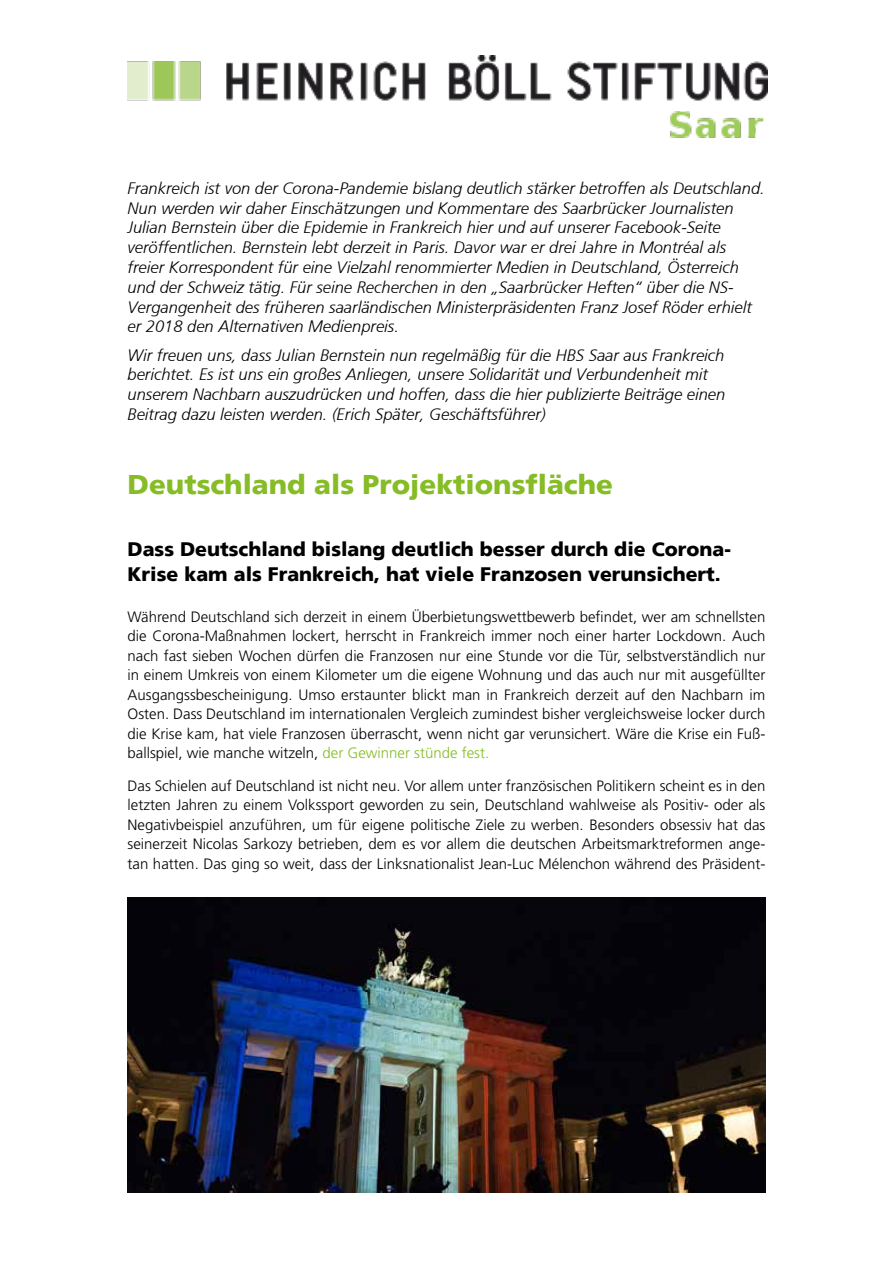
<style>
.page{position:relative;width:893px;height:1263px;background:#fff}
.page>*{position:absolute;margin:0;border:0;box-sizing:border-box;transform-origin:0 0}
.t1{font:900 27px "Frutiger";color:#86bc25}
.t2{font:900 19.5px/25.2px "Frutiger";color:#000}
.t3{font:italic 300 16.5px/19.8px "Frutiger";color:#000}
.t4{font:300 15px/19.5px "Frutiger LT Std";color:#000;text-align:justify}
.s1{color:#86bc25}
</style>
<div class="page">
<img style="left:128px;top:56px;width:639px;height:82px">
<img style="left:128px;top:897px;width:637px;height:295px">
<p class="t3" style="left:128px;top:178px;width:639px">Frankreich ist von der Corona-Pandemie bislang deutlich stärker betroffen als Deutschland.<br>Nun werden wir daher Einschätzungen und Kommentare des Saarbrücker Journalisten Julian Bernstein über die Epidemie in Frankreich hier und auf unserer Facebook-Seite veröffentlichen. Bernstein lebt derzeit in Paris. Davor war er drei Jahre in Montréal als freier Korrespondent für eine Vielzahl renommierter Medien in Deutschland, Österreich und der Schweiz tätig. Für seine Recherchen in den „Saarbrücker Heften“ über die NS-Vergangenheit des früheren saarländischen Ministerpräsidenten Franz Josef Röder erhielt er 2018 den Alternativen Medienpreis.</p>
<p class="t3" style="left:128px;top:345px;width:599px">Wir freuen uns, dass Julian Bernstein nun regelmäßig für die HBS Saar aus Frankreich berichtet. Es ist uns ein großes Anliegen, unsere Solidarität und Verbundenheit mit unserem Nachbarn auszudrücken und hoffen, dass die hier publizierte Beiträge einen Beitrag dazu leisten werden. (Erich Später, Geschäftsführer)</p>
<h1 class="t1" style="left:128px;top:468px;width:487px">Deutschland als Projektionsfläche</h1>
<h2 class="t2" style="left:128px;top:536px;width:605px">Dass Deutschland bislang deutlich besser durch die Corona-<br>Krise kam als Frankreich, hat viele Franzosen verunsichert.</h2>
<p class="t4" style="left:128px;top:607px;width:639px">Während Deutschland sich derzeit in einem Überbietungswettbewerb befindet, wer am schnellsten die Corona-Maßnahmen lockert, herrscht in Frankreich immer noch einer harter Lockdown. Auch nach fast sieben Wochen dürfen die Franzosen nur eine Stunde vor die Tür, selbstverständlich nur in einem Umkreis von einem Kilometer um die eigene Wohnung und das auch nur mit ausgefüllter Ausgangssbescheinigung. Umso erstaunter blickt man in Frankreich derzeit auf den Nachbarn im Osten. Dass Deutschland im internationalen Vergleich zumindest bisher vergleichsweise locker durch die Krise kam, hat viele Franzosen überrascht, wenn nicht gar verunsichert. Wäre die Krise ein Fuß&shy;ballspiel, wie manche witzeln, <span class="s1">der Gewinner stünde fest.</span></p>
<p class="t4" style="left:128px;top:776px;width:639px">Das Schielen auf Deutschland ist nicht neu. Vor allem unter französischen Politikern scheint es in den letzten Jahren zu einem Volkssport geworden zu sein, Deutschland wahlweise als Positiv- oder als Negativbeispiel anzuführen, um für eigene politische Ziele zu werben. Besonders obsessiv hat das seinerzeit Nicolas Sarkozy betrieben, dem es vor allem die deutschen Arbeitsmarktreformen ange&shy;tan hatten. Das ging so weit, dass der Linksnationalist Jean-Luc Mélenchon während des Präsident-</p>
</div>
